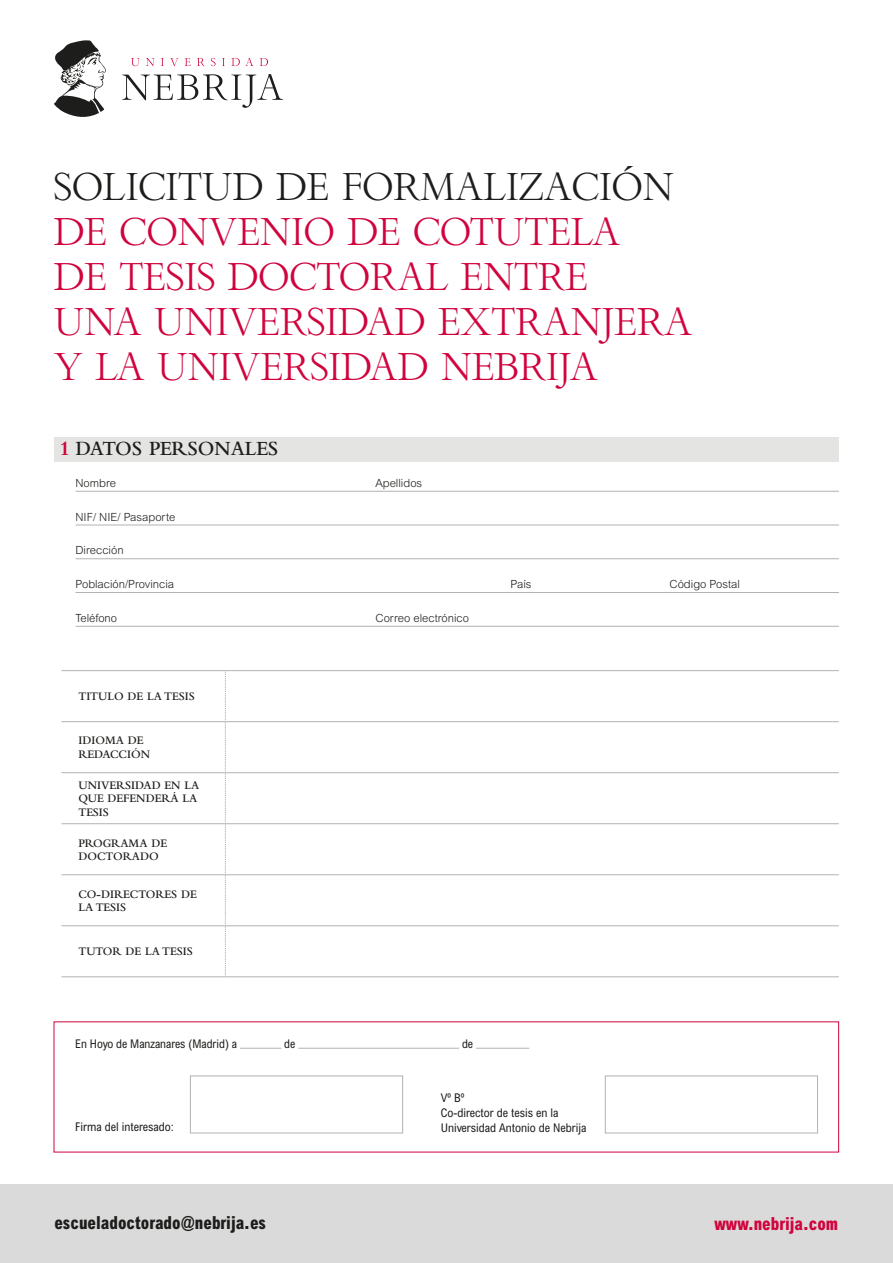
<style>
.page{position:relative;width:893px;height:1263px;background:#fff}
.page>*{position:absolute;margin:0;border:0;box-sizing:border-box;transform-origin:0 0}
.TITULAR{font:37.5px/45px "Bembo Titling";color:#d0043d}
.encabezados_Nº{font:600 21px "Bembo Std";color:#1d1d1b;scale:.95 1}
.t1{font:800 condensed 18px "Arial MT Pro";color:#1d1d1b;scale:.95 1}
.t2{font:800 condensed 18px "Arial MT Pro";color:#d0043d;scale:.95 1}
.NOTA{font:600 12px/13.5px "Bembo Std";color:#1d1d1b;scale:.96 1}
.TXT{font:condensed 12px "Arial MT Pro";color:#1d1d1b}
.TXT_líneas{font:300 11.25px "Arial MT Pro";color:#1d1d1b}
.s1{color:#1d1d1b}
.s2{font-weight:700;color:#d0043d}
</style>
<div class="page">
<svg style="left:54px;top:40px;width:52px;height:77px"></svg>
<svg style="left:131px;top:58px;width:9px;height:8px"></svg>
<svg style="left:146px;top:58px;width:9px;height:8px"></svg>
<svg style="left:161px;top:58px;width:3px;height:8px"></svg>
<svg style="left:170px;top:58px;width:8px;height:8px"></svg>
<svg style="left:184px;top:58px;width:7px;height:8px"></svg>
<svg style="left:197px;top:58px;width:8px;height:8px"></svg>
<svg style="left:211px;top:58px;width:5px;height:8px"></svg>
<svg style="left:222px;top:58px;width:3px;height:8px"></svg>
<svg style="left:231px;top:58px;width:22px;height:8px"></svg>
<svg style="left:260px;top:58px;width:8px;height:8px"></svg>
<svg style="left:122px;top:74px;width:161px;height:34px"></svg>
<hr style="left:76px;top:491px;width:763px;height:1px;background:#b2b2b2">
<hr style="left:76px;top:525px;width:763px;height:1px;background:#b2b2b2">
<hr style="left:76px;top:558px;width:763px;height:1px;background:#b2b2b2">
<hr style="left:76px;top:592px;width:763px;height:1px;background:#b2b2b2">
<hr style="left:76px;top:626px;width:763px;height:1px;background:#b2b2b2">
<div style="left:54px;top:437px;width:785px;height:24px;background:#e4e4e3"></div>
<hr style="left:61px;top:670px;width:164px;height:1px;background:#b2b2b2">
<hr style="left:225px;top:670px;width:614px;height:1px;background:#b2b2b2">
<hr style="left:61px;top:721px;width:164px;height:1px;background:#b2b2b2">
<hr style="left:225px;top:721px;width:614px;height:1px;background:#b2b2b2">
<hr style="left:61px;top:772px;width:164px;height:1px;background:#b2b2b2">
<hr style="left:225px;top:772px;width:614px;height:1px;background:#b2b2b2">
<hr style="left:61px;top:823px;width:164px;height:1px;background:#b2b2b2">
<hr style="left:225px;top:823px;width:614px;height:1px;background:#b2b2b2">
<hr style="left:61px;top:874px;width:164px;height:1px;background:#b2b2b2">
<hr style="left:225px;top:874px;width:614px;height:1px;background:#b2b2b2">
<hr style="left:61px;top:925px;width:164px;height:1px;background:#b2b2b2">
<hr style="left:225px;top:925px;width:614px;height:1px;background:#b2b2b2">
<hr style="left:61px;top:976px;width:164px;height:1px;background:#b2b2b2">
<hr style="left:225px;top:976px;width:614px;height:1px;background:#b2b2b2">
<svg style="left:225px;top:671px;width:1px;height:306px"></svg>
<div style="left:0;top:1184px;width:893px;height:79px;background:#dadada"></div>
<hr style="left:240px;top:1048px;width:41px;height:1px;background:#b2b2b2">
<hr style="left:298px;top:1048px;width:161px;height:1px;background:#b2b2b2">
<hr style="left:476px;top:1048px;width:53px;height:1px;background:#b2b2b2">
<div style="left:190px;top:1076px;width:213px;height:57px;border:1px solid #b2b2b2"></div>
<div style="left:605px;top:1076px;width:213px;height:57px;border:1px solid #b2b2b2"></div>
<p class="TITULAR" style="left:54px;top:164px;width:640px"><span class="s1">SOLICITUD DE FORMALIZACIÓN<br></span>DE CONVENIO DE COTUTELA<br>DE TESIS DOCTORAL ENTRE<br>UNA UNIVERSIDAD EXTRANJERA<br>Y LA UNIVERSIDAD NEBRIJA</p>
<p class="encabezados_Nº" style="left:60px;top:437px;width:232px"><span class="s2">1</span> DATOS PERSONALES</p>
<p class="TXT_líneas" style="left:76px;top:476px;width:42px">Nombre</p>
<p class="TXT_líneas" style="left:376px;top:476px;width:48px">Apellidos</p>
<p class="TXT_líneas" style="left:76px;top:510px;width:101px">NIF/ NIE/ Pasaporte</p>
<p class="TXT_líneas" style="left:76px;top:543px;width:50px">Dirección</p>
<p class="TXT_líneas" style="left:76px;top:577px;width:100px">Población/Provincia</p>
<p class="TXT_líneas" style="left:511px;top:577px;width:23px">País</p>
<p class="TXT_líneas" style="left:670px;top:577px;width:72px">Código Postal</p>
<p class="TXT_líneas" style="left:76px;top:611px;width:43px">Teléfono</p>
<p class="TXT_líneas" style="left:376px;top:611px;width:95px">Correo electrónico</p>
<p class="NOTA" style="left:78px;top:690px;width:123px">TITULO DE LA TESIS</p>
<p class="NOTA" style="left:78px;top:734px;width:76px">IDIOMA DE<br>REDACCIÓN</p>
<p class="NOTA" style="left:78px;top:778px;width:127px">UNIVERSIDAD EN LA<br>QUE DEFENDERÁ LA<br>TESIS</p>
<p class="NOTA" style="left:78px;top:836px;width:94px">PROGRAMA DE<br>DOCTORADO</p>
<p class="NOTA" style="left:78px;top:887px;width:125px">CO-DIRECTORES DE<br>LA TESIS</p>
<p class="NOTA" style="left:78px;top:945px;width:121px">TUTOR DE LA TESIS</p>
<p class="TXT" style="left:75px;top:1037px;width:163px">En Hoyo de Manzanares (Madrid) a</p>
<p class="TXT" style="left:284px;top:1037px;width:13px">de</p>
<p class="TXT" style="left:462px;top:1037px;width:13px">de</p>
<p class="TXT" style="left:75px;top:1120px;width:100px">Firma del interesado:</p>
<p class="TXT" style="left:441px;top:1090px;width:25px">Vº Bº</p>
<p class="TXT" style="left:441px;top:1105px;width:119px">Co-director de tesis en la</p>
<p class="TXT" style="left:441px;top:1120px;width:147px">Universidad Antonio de Nebrija</p>
<p class="t1" style="left:54px;top:1212px;width:224px">escueladoctorado@nebrija.es</p>
<p class="t2" style="left:714px;top:1212px;width:132px">www.nebrija.com</p>
</div>
